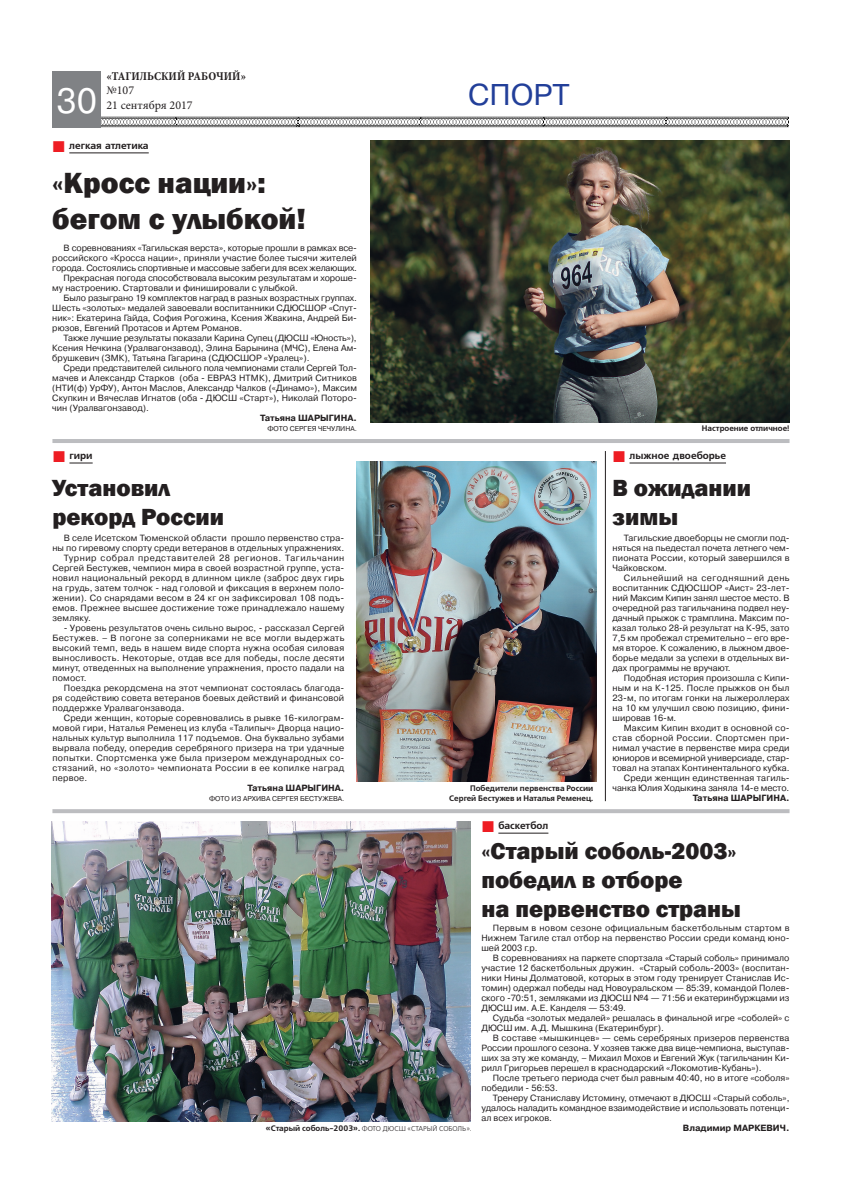
<style>
.page{position:relative;width:842px;height:1191px;background:#fff}
.page>*{position:absolute;margin:0;border:0;box-sizing:border-box;transform-origin:0 0}
.t1{font:35px "Pragmatica C";color:#fff}
.ЗАГОЛОВОК_24{font:800 30px/36px "Franklin Gothic";color:#231f20}
.ТЕМА_ПОЛОСЫ{font:30px "Pragmatica C";color:#223f99}
.ЗАГОЛОВОК_24-2{font:800 24px/28.8px "Franklin Gothic";color:#231f20}
.КОЛОНТИТУЛ{font:700 condensed 12px "Minion Pro";color:#231f20}
.КОЛОНТИТУЛ_-_НОМЕР_И{font:12px "Minion Pro";color:#231f20}
.t2{font:700 10px "Free Set C";color:#231f20}
.ОСНОВНОЙ{font:9px/10px "Pragmatica C";color:#231f20;text-align:justify}
.АВТОПОДПИСЬ{font:700 9px "Pragmatica C";color:#231f20}
.АТОПОДПИСЬ{font:700 9px "Pragmatica C";color:#231f20}
.ФОТОПОДПИСЬ{font:700 8px/10px "Free Set C";color:#231f20;text-align:right}
.КАЗАНЦЕВ-АНТОНОВ{font:7px "Pragmatica C";color:#231f20}
.ФОТОПОДПИСЬ-2{font:7px "Free Set C";color:#231f20}
.s1{font-weight:700;font-size:8px}
</style>
<div class="page">
<svg style="left:101px;top:117px;width:688px;height:10px"></svg>
<div style="left:52px;top:71px;width:49px;height:56px;background:#808285"></div>
<hr style="left:52px;top:809px;width:737px;height:4px;background:#bcbdc0">
<img style="left:51px;top:821px;width:420px;height:300px">
<img style="left:356px;top:461px;width:240px;height:320px">
<hr style="left:629px;top:463px;width:97px;height:1px;background:#231f20">
<hr style="left:498px;top:833px;width:50px;height:1px;background:#231f20">
<img style="left:370px;top:141px;width:419px;height:281px">
<hr style="left:69px;top:153px;width:80px;height:1px;background:#231f20">
<hr style="left:52px;top:439px;width:737px;height:4px;background:#bcbdc0">
<hr style="left:605px;top:451px;width:1px;height:350px;background:#231f20">
<svg style="left:69px;top:462px;width:24px;height:2px"></svg>
<p class="t1" style="left:56px;top:81px;width:42px">30</p>
<p class="КОЛОНТИТУЛ" style="left:106px;top:68px;width:141px">«ТАГИЛЬСКИЙ РАБОЧИЙ»</p>
<p class="КОЛОНТИТУЛ_-_НОМЕР_И" style="left:106px;top:82px;width:29px">№107</p>
<p class="КОЛОНТИТУЛ_-_НОМЕР_И" style="left:106px;top:97px;width:88px">21 сентября 2017</p>
<p class="ТЕМА_ПОЛОСЫ" style="left:468px;top:78px;width:103px">СПОРТ</p>
<p class="t2" style="left:69px;top:139px;width:81px">легкая атлетика</p>
<p class="ЗАГОЛОВОК_24" style="left:52px;top:165px;width:255px">«Кросс нации»: бегом с улыбкой!</p>
<p class="ОСНОВНОЙ" style="left:52px;top:243px;width:306px;text-indent:11px">В соревнованиях «Тагильская верста», которые прошли в рамках все&shy;российского «Кросса нации», приняли участие более тысячи жителей города. Состоялись спортивные и массовые забеги для всех желающих.</p>
<p class="ОСНОВНОЙ" style="left:52px;top:273px;width:306px;text-indent:11px">Прекрасная погода способствовала высоким результатам и хороше&shy;му настроению. Стартовали и финишировали с улыбкой.</p>
<p class="ОСНОВНОЙ" style="left:52px;top:293px;width:306px;text-indent:11px">Было разыграно 19 комплектов наград в разных возрастных группах.<br>Шесть «золотых» медалей завоевали воспитанники СДЮСШОР «Спут&shy;ник»: Екатерина Гайда, София Рогожина, Ксения Жвакина, Андрей Би&shy;рюзов, Евгений Протасов и Артем Романов.</p>
<p class="ОСНОВНОЙ" style="left:52px;top:333px;width:306px;text-indent:11px">Также лучшие результаты показали Карина Супец (ДЮСШ «Юность»), Ксения Нечкина (Уралвагонзавод), Элина Барынина (МЧС), Елена Ам&shy;брушкевич (ЗМК), Татьяна Гагарина (СДЮСШОР «Уралец»).</p>
<p class="ОСНОВНОЙ" style="left:52px;top:363px;width:306px;text-indent:11px">Среди представителей сильного пола чемпионами стали Сергей Тол&shy;мачев и Александр Старков (оба - ЕВРАЗ НТМК), Дмитрий Ситников (НТИ(ф) УрФУ), Антон Маслов, Александр Чалков («Динамо»), Максим Скупкин и Вячеслав Игнатов (оба - ДЮСШ «Старт»), Николай Поторо&shy;чин (Уралвагонзавод).</p>
<p class="АТОПОДПИСЬ" style="left:260px;top:413px;width:98px">Татьяна ШАРЫГИНА.</p>
<p class="КАЗАНЦЕВ-АНТОНОВ" style="left:267px;top:425px;width:91px">ФОТО СЕРГЕЯ ЧЕЧУЛИНА.</p>
<p class="ФОТОПОДПИСЬ" style="left:702px;top:423px;width:89px">Настроение отличное!</p>
<p class="t2" style="left:69px;top:449px;width:25px">гири</p>
<p class="ЗАГОЛОВОК_24-2" style="left:52px;top:473px;width:173px">Установил рекорд России</p>
<p class="ОСНОВНОЙ" style="left:52px;top:533px;width:293px;text-align:right">В селе Исетском Тюменской области прошло первенство стра&shy;ны по гиревому спорту среди ветеранов в отдельных упражнениях.</p>
<p class="ОСНОВНОЙ" style="left:52px;top:553px;width:293px;text-indent:11px">Турнир собрал представителей 28 регионов. Тагильчанин Сергей Бестужев, чемпион мира в своей возрастной группе, уста&shy;новил национальный рекорд в длинном цикле (заброс двух гирь на грудь, затем толчок - над головой и фиксация в верхнем поло&shy;жении). Со снарядами весом в 24 кг он зафиксировал 108 подъ&shy;емов. Прежнее высшее достижение тоже принадлежало нашему земляку.</p>
<p class="ОСНОВНОЙ" style="left:52px;top:623px;width:294px;text-indent:11px">- Уровень результатов очень сильно вырос, - рассказал Сергей Бестужев. – В погоне за соперниками не все могли выдержать высокий темп, ведь в нашем виде спорта нужна особая силовая выносливость. Некоторые, отдав все для победы, после десяти минут, отведенных на выполнение упражнения, просто падали на помост.</p>
<p class="ОСНОВНОЙ" style="left:52px;top:683px;width:293px;text-indent:11px">Поездка рекордсмена на этот чемпионат состоялась благода&shy;ря содействию совета ветеранов боевых действий и финансовой поддержке Уралвагонзавода.</p>
<p class="ОСНОВНОЙ" style="left:52px;top:713px;width:293px;text-indent:11px">Среди женщин, которые соревновались в рывке 16-килограм&shy;мовой гири, Наталья Ременец из клуба «Талипыч» Дворца нацио&shy;нальных культур выполнила 117 подъемов. Она буквально зубами вырвала победу, опередив серебряного призера на три удачные попытки. Спортсменка уже была призером международных со&shy;стязаний, но «золото» чемпионата России в ее копилке наград первое.</p>
<p class="АВТОПОДПИСЬ" style="left:248px;top:783px;width:98px">Татьяна ШАРЫГИНА.</p>
<p class="КАЗАНЦЕВ-АНТОНОВ" style="left:209px;top:795px;width:137px">ФОТО ИЗ АРХИВА СЕРГЕЯ БЕСТУЖЕВА.</p>
<p class="ФОТОПОДПИСЬ" style="left:449px;top:783px;width:146px">Победители первенства России<br>Сергей Бестужев и Наталья Ременец.</p>
<p class="t2" style="left:629px;top:449px;width:98px">лыжное двоеборье</p>
<p class="ЗАГОЛОВОК_24-2" style="left:612px;top:473px;width:140px">В ожидании зимы</p>
<p class="ОСНОВНОЙ" style="left:612px;top:533px;width:179px;text-indent:11px">Тагильские двоеборцы не смогли под&shy;няться на пьедестал почета летнего чем&shy;пионата России, который завершился в Чайковском.</p>
<p class="ОСНОВНОЙ" style="left:612px;top:573px;width:179px;text-indent:11px">Сильнейший на сегодняшний день воспитанник СДЮСШОР «Аист» 23-лет&shy;ний Максим Кипин занял шестое место. В очередной раз тагильчанина подвел неу&shy;дачный прыжок с трамплина. Максим по&shy;казал только 28-й результат на К-95, зато 7,5 км пробежал стремительно – его вре&shy;мя второе. К сожалению, в лыжном двое&shy;борье медали за успехи в отдельных ви&shy;дах программы не вручают.</p>
<p class="ОСНОВНОЙ" style="left:612px;top:673px;width:179px;text-indent:11px">Подобная история произошла с Кипи&shy;ным и на К-125. После прыжков он был 23-м, по итогам гонки на лыжероллерах на 10 км улучшил свою позицию, фини&shy;шировав 16-м.</p>
<p class="ОСНОВНОЙ" style="left:612px;top:723px;width:178px;text-indent:11px">Максим Кипин входит в основной со&shy;став сборной России. Спортсмен при&shy;нимал участие в первенстве мира среди юниоров и всемирной универсиаде, стар&shy;товал на этапах Континентального кубка.</p>
<p class="ОСНОВНОЙ" style="left:612px;top:773px;width:178px;text-align:right">Среди женщин единственная тагиль&shy;чанка Юлия Ходыкина заняла 14-е место.</p>
<p class="АВТОПОДПИСЬ" style="left:693px;top:793px;width:98px">Татьяна ШАРЫГИНА.</p>
<p class="ФОТОПОДПИСЬ-2" style="left:266px;top:1124px;width:207px"><span class="s1">«Старый соболь-2003».</span> ФОТО ДЮСШ «СТАРЫЙ СОБОЛЬ».</p>
<p class="t2" style="left:498px;top:819px;width:52px">баскетбол</p>
<p class="ЗАГОЛОВОК_24-2" style="left:481px;top:836px;width:261px">«Старый соболь-2003» победил в отборе<br>на первенство страны</p>
<p class="ОСНОВНОЙ" style="left:481px;top:923px;width:310px;text-indent:11px">Первым в новом сезоне официальным баскетбольным стартом в Нижнем Тагиле стал отбор на первенство России среди команд юно&shy;шей 2003 г.р.</p>
<p class="ОСНОВНОЙ" style="left:481px;top:953px;width:310px;text-indent:11px">В соревнованиях на паркете спортзала «Старый соболь» принимало участие 12 баскетбольных дружин. «Старый соболь-2003» (воспитан&shy;ники Нины Долматовой, которых в этом году тренирует Станислав Ис&shy;томин) одержал победы над Новоуральском — 85:39, командой Полев&shy;ского -70:51, земляками из ДЮСШ №4 — 71:56 и екатеринбуржцами из ДЮСШ им. А.Е. Канделя — 53:49.</p>
<p class="ОСНОВНОЙ" style="left:481px;top:1013px;width:310px;text-indent:11px">Судьба «золотых медалей» решалась в финальной игре «соболей» с<br>ДЮСШ им. А.Д. Мышкина (Екатеринбург).</p>
<p class="ОСНОВНОЙ" style="left:481px;top:1033px;width:310px;text-indent:11px">В составе «мышкинцев» — семь серебряных призеров первенства России прошлого сезона. У хозяев также два вице-чемпиона, выступав&shy;ших за эту же команду, – Михаил Мохов и Евгений Жук (тагильчанин Ки&shy;рилл Григорьев перешел в краснодарский «Локомотив-Кубань»).</p>
<p class="ОСНОВНОЙ" style="left:481px;top:1073px;width:310px;text-indent:11px">После третьего периода счет был равным 40:40, но в итоге «соболя» победили - 56:53.</p>
<p class="ОСНОВНОЙ" style="left:481px;top:1093px;width:310px;text-indent:11px">Тренеру Станиславу Истомину, отмечают в ДЮСШ «Старый соболь», удалось наладить командное взаимодействие и использовать потенци&shy;ал всех игроков.</p>
<p class="АВТОПОДПИСЬ" style="left:683px;top:1123px;width:108px">Владимир МАРКЕВИЧ.</p>
</div>
